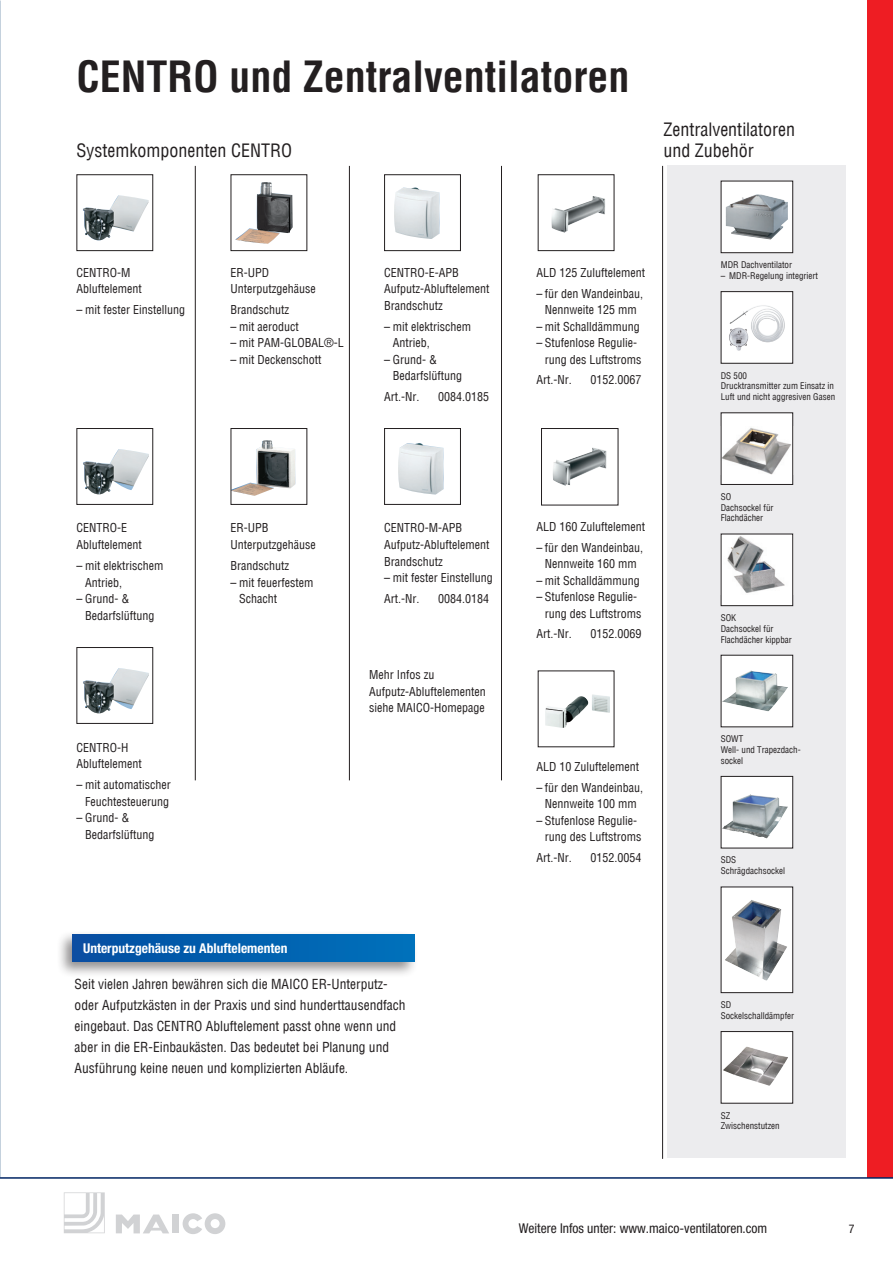
<style>
.page{position:relative;width:893px;height:1263px;background:#fff}
.page>*{position:absolute;margin:0;border:0;box-sizing:border-box;transform-origin:0 0}
.t1{font:700 condensed 42px "Helvetica Com";color:#231f20}
.t2{font:condensed 18px/21.6px "Helvetica Com";color:#231f20}
.t3{font:condensed 13.5px/21px "Helvetica Com";color:#231f20}
.t4{font:condensed 13.5px "Helvetica Neue LTW1 G";color:#231f20}
.t5{font:700 condensed 13.5px "Helvetica Neue LTW1 G";color:#fff}
.t6{font:condensed 12px/16.5px "Helvetica Com";color:#231f20}
.t7{font:condensed 12px "Helvetica Neue LT";color:#231f20}
.t8{font:condensed 9px/10.8px "Helvetica Com";color:#231f20}
</style>
<div class="page">
<div style="left:867px;top:0;width:26px;height:1178px;background:#ee1d23"></div>
<div style="left:668px;top:165px;width:178px;height:993px;background:#ececee"></div>
<div style="left:172px;top:1214px;width:6px;height:19px;background:#d1d2d4"></div>
<svg style="left:116px;top:1214px;width:53px;height:19px"></svg>
<svg style="left:183px;top:1213px;width:42px;height:21px"></svg>
<svg style="left:64px;top:1192px;width:41px;height:41px"></svg>
<hr style="left:0;top:1178px;width:893px;height:1px;background:#002361">
<div style="left:56px;top:930px;width:362px;height:48px;background:#231f20;opacity:.5"></div>
<div style="left:72px;top:934px;width:342px;height:28px;background:linear-gradient(to right,#054ea1,#0071bb)"></div>
<img style="left:83px;top:195px;width:66px;height:45px">
<div style="left:77px;top:174px;width:76px;height:77px;border:1px solid #231f20"></div>
<img style="left:83px;top:449px;width:66px;height:45px">
<div style="left:77px;top:428px;width:76px;height:77px;border:1px solid #231f20"></div>
<img style="left:83px;top:668px;width:66px;height:45px">
<div style="left:77px;top:647px;width:76px;height:77px;border:1px solid #231f20"></div>
<img style="left:236px;top:182px;width:57px;height:62px">
<div style="left:231px;top:174px;width:76px;height:77px;border:1px solid #231f20"></div>
<img style="left:233px;top:440px;width:62px;height:56px">
<div style="left:231px;top:428px;width:76px;height:77px;border:1px solid #231f20"></div>
<hr style="left:195px;top:166px;width:1px;height:614px;background:#231f20">
<img style="left:394px;top:187px;width:45px;height:52px">
<div style="left:384px;top:174px;width:77px;height:77px;border:1px solid #231f20"></div>
<img style="left:398px;top:443px;width:46px;height:51px">
<div style="left:384px;top:428px;width:77px;height:77px;border:1px solid #231f20"></div>
<hr style="left:349px;top:166px;width:1px;height:614px;background:#231f20">
<div style="left:538px;top:174px;width:76px;height:77px;background:#fff;border:1px solid #231f20"></div>
<img style="left:545px;top:694px;width:65px;height:34px">
<hr style="left:501px;top:166px;width:1px;height:614px;background:#231f20">
<hr style="left:662px;top:166px;width:1px;height:993px;background:#231f20">
<img style="left:553px;top:447px;width:54px;height:39px">
<div style="left:541px;top:428px;width:77px;height:77px;border:1px solid #231f20"></div>
<img style="left:551px;top:196px;width:54px;height:37px">
<div style="left:721px;top:292px;width:72px;height:71px;background:#fff"></div>
<img style="left:729px;top:305px;width:56px;height:37px">
<div style="left:721px;top:291px;width:72px;height:73px;border:1px solid #231f20"></div>
<div style="left:721px;top:413px;width:72px;height:71px;background:#fff"></div>
<img style="left:723px;top:427px;width:68px;height:48px">
<div style="left:721px;top:412px;width:72px;height:73px;border:1px solid #231f20"></div>
<div style="left:721px;top:655px;width:72px;height:72px;background:#fff"></div>
<img style="left:723px;top:670px;width:65px;height:41px">
<div style="left:721px;top:776px;width:72px;height:72px;background:#fff"></div>
<img style="left:723px;top:794px;width:65px;height:44px">
<div style="left:721px;top:776px;width:72px;height:72px;border:1px solid #231f20"></div>
<div style="left:721px;top:887px;width:72px;height:106px;background:#fff"></div>
<img style="left:725px;top:900px;width:62px;height:81px">
<div style="left:721px;top:887px;width:72px;height:106px;border:1px solid #231f20"></div>
<div style="left:721px;top:1031px;width:72px;height:72px;background:#fff"></div>
<img style="left:723px;top:1046px;width:65px;height:39px">
<div style="left:721px;top:1031px;width:72px;height:72px;border:1px solid #231f20"></div>
<div style="left:721px;top:534px;width:72px;height:72px;background:#fff"></div>
<img style="left:727px;top:536px;width:58px;height:57px">
<div style="left:721px;top:534px;width:72px;height:72px;border:1px solid #231f20"></div>
<div style="left:721px;top:181px;width:72px;height:72px;background:#fff"></div>
<img style="left:726px;top:194px;width:62px;height:46px">
<div style="left:721px;top:181px;width:72px;height:72px;border:1px solid #231f20"></div>
<h1 class="t1" style="left:77px;top:49px;width:555px">CENTRO und Zentralventilatoren</h1>
<h2 class="t2" style="left:77px;top:140px;width:217px">Systemkomponenten CENTRO</h2>
<h2 class="t2" style="left:663px;top:118px;width:133px">Zentralventilatoren und Zubehör</h2>
<p class="t6" style="left:77px;top:264px;width:67px">CENTRO-M<br>Abluftelement</p>
<p class="t6" style="left:77px;top:301px;width:110px">– mit fester Einstellung</p>
<p class="t6" style="left:231px;top:264px;width:87px">ER-UPD<br>Unterputzgehäuse</p>
<p class="t6" style="left:231px;top:301px;width:60px">Brandschutz</p>
<p class="t6" style="left:231px;top:318px;width:70px">– mit aeroduct</p>
<p class="t6" style="left:231px;top:334px;width:115px">– mit PAM-GLOBAL®-L</p>
<p class="t6" style="left:231px;top:351px;width:92px">– mit Deckenschott</p>
<p class="t6" style="left:384px;top:264px;width:107px">CENTRO-E-APB<br>Aufputz-Abluftelement<br>Brandschutz</p>
<p class="t6" style="left:393px;top:318px;width:80px;text-indent:-9px">– mit elektrischem<br>Antrieb,</p>
<p class="t6" style="left:393px;top:351px;width:71px;text-indent:-9px">– Grund- &amp;<br>Bedarfslüftung</p>
<p class="t6" style="left:384px;top:388px;width:37px">Art.-Nr.</p>
<p class="t6" style="left:438px;top:388px;width:52px">0084.0185</p>
<p class="t6" style="left:536px;top:264px;width:110px">ALD 125 Zuluftelement</p>
<p class="t6" style="left:536px;top:285px;width:108px;text-align:center">– für den Wandeinbau,<br>Nennweite 125 mm</p>
<p class="t6" style="left:536px;top:318px;width:105px">– mit Schalldämmung</p>
<p class="t6" style="left:545px;top:334px;width:98px;text-indent:-9px">– Stufenlose Regulie&shy;rung des Luftstroms</p>
<p class="t6" style="left:536px;top:372px;width:37px">Art.-Nr.</p>
<p class="t6" style="left:590px;top:372px;width:52px">0152.0067</p>
<p class="t6" style="left:77px;top:520px;width:67px">CENTRO-E<br>Abluftelement</p>
<p class="t6" style="left:85px;top:557px;width:80px;text-indent:-9px">– mit elektrischem<br>Antrieb,</p>
<p class="t6" style="left:85px;top:590px;width:71px;text-indent:-9px">– Grund- &amp;<br>Bedarfslüftung</p>
<p class="t6" style="left:77px;top:739px;width:67px">CENTRO-H<br>Abluftelement</p>
<p class="t6" style="left:77px;top:776px;width:96px;text-align:center">– mit automatischer<br>Feuchtesteuerung</p>
<p class="t6" style="left:85px;top:809px;width:71px;text-indent:-9px">– Grund- &amp;<br>Bedarfslüftung</p>
<p class="t6" style="left:231px;top:520px;width:87px">ER-UPB<br>Unterputzgehäuse</p>
<p class="t6" style="left:231px;top:557px;width:60px">Brandschutz</p>
<p class="t6" style="left:239px;top:574px;width:76px;text-indent:-9px">– mit feuerfestem<br>Schacht</p>
<p class="t5" style="left:83px;top:940px;width:206px">Unterputzgehäuse zu Abluftelementen</p>
<p class="t6" style="left:384px;top:520px;width:107px">CENTRO-M-APB<br>Aufputz-Abluftelement<br>Brandschutz</p>
<p class="t6" style="left:384px;top:567px;width:110px;line-height:20.7px">– mit fester Einstellung<br>Art.-Nr.</p>
<p class="t6" style="left:438px;top:590px;width:52px">0084.0184</p>
<p class="t6" style="left:369px;top:666px;width:118px">Mehr Infos zu<br>Aufputz-Abluftelementen siehe MAICO-Homepage</p>
<p class="t3" style="left:75px;top:973px;width:333px">Seit vielen Jahren bewähren sich die MAICO ER-Unterputz&shy;oder Aufputzkästen in der Praxis und sind hunderttausendfach eingebaut. Das CENTRO Abluftelement passt ohne wenn und aber in die ER-Einbaukästen. Das bedeutet bei Planung und Ausführung keine neuen und komplizierten Abläufe.</p>
<p class="t6" style="left:536px;top:518px;width:110px">ALD 160 Zuluftelement</p>
<p class="t6" style="left:536px;top:539px;width:108px;text-align:center">– für den Wandeinbau,<br>Nennweite 160 mm</p>
<p class="t6" style="left:536px;top:572px;width:105px">– mit Schalldämmung</p>
<p class="t6" style="left:545px;top:588px;width:98px;text-indent:-9px">– Stufenlose Regulie&shy;rung des Luftstroms</p>
<p class="t6" style="left:536px;top:626px;width:37px">Art.-Nr.</p>
<p class="t6" style="left:590px;top:626px;width:52px">0152.0069</p>
<p class="t6" style="left:536px;top:758px;width:104px">ALD 10 Zuluftelement</p>
<p class="t6" style="left:536px;top:779px;width:108px;text-align:center">– für den Wandeinbau,<br>Nennweite 100 mm</p>
<p class="t6" style="left:545px;top:812px;width:98px;text-indent:-9px">– Stufenlose Regulie&shy;rung des Luftstroms</p>
<p class="t6" style="left:536px;top:849px;width:37px">Art.-Nr.</p>
<p class="t6" style="left:590px;top:849px;width:52px">0152.0054</p>
<p class="t8" style="left:721px;top:259px;width:73px">MDR Dachventilator</p>
<p class="t8" style="left:721px;top:270px;width:99px">– MDR-Regelung integriert</p>
<p class="t8" style="left:721px;top:370px;width:116px">DS 500<br>Drucktransmitter zum Einsatz in<br>Luft und nicht aggresiven Gasen</p>
<p class="t8" style="left:721px;top:491px;width:54px">SO<br>Dachsockel für<br>Flachdächer</p>
<p class="t8" style="left:721px;top:612px;width:73px">SOK<br>Dachsockel für<br>Flachdächer kippbar</p>
<p class="t8" style="left:721px;top:733px;width:81px">SOWT<br>Well- und Trapezdach&shy;sockel</p>
<p class="t8" style="left:721px;top:855px;width:66px">SDS<br>Schrägdachsockel</p>
<p class="t8" style="left:721px;top:999px;width:75px">SD<br>Sockelschalldämpfer</p>
<p class="t8" style="left:721px;top:1110px;width:60px">SZ<br>Zwischenstutzen</p>
<p class="t4" style="left:519px;top:1220px;width:250px">Weitere Infos unter: www.maico-ventilatoren.com</p>
<p class="t7" style="left:849px;top:1222px;width:7px">7</p>
</div>
